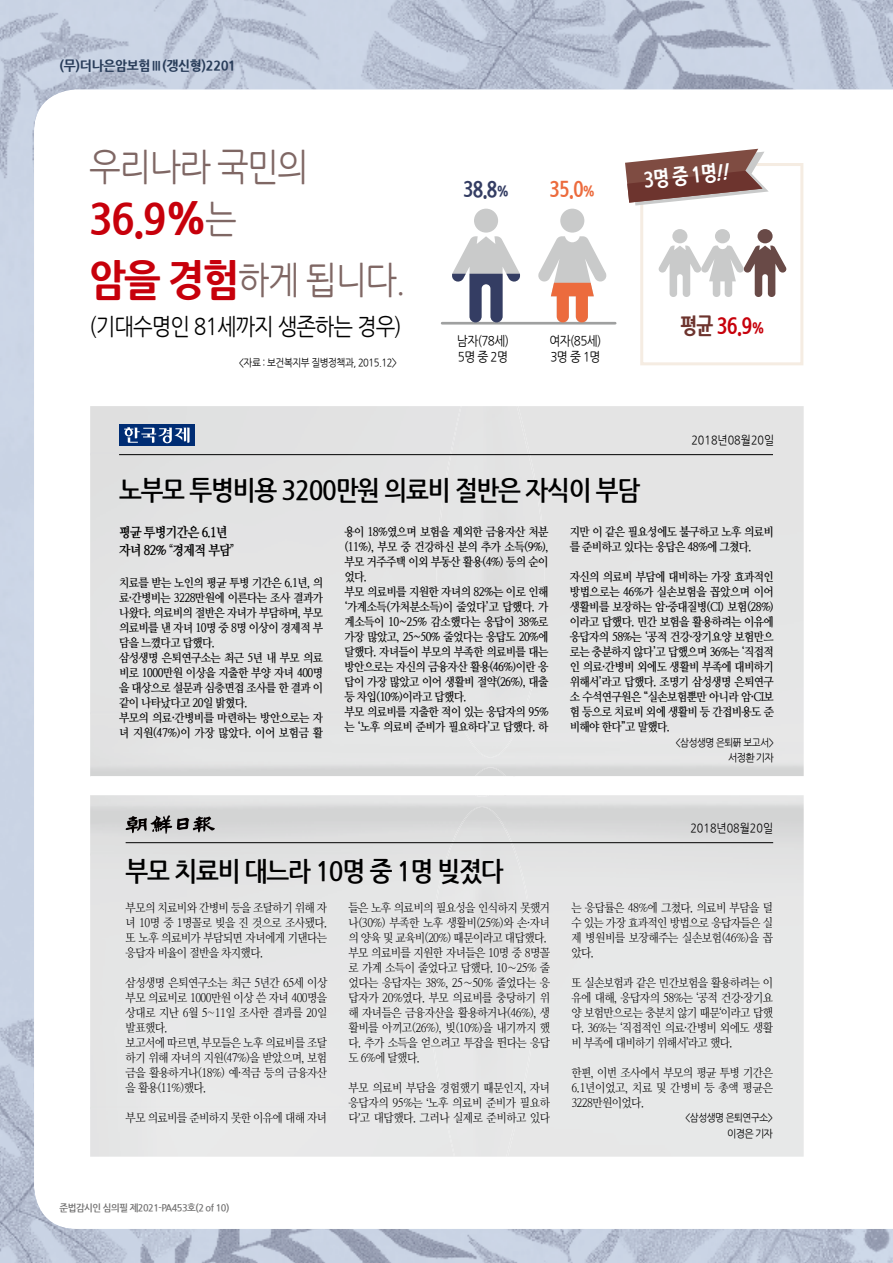
<style>
.page{position:relative;width:893px;height:1263px;background:#fff}
.page>*{position:absolute;margin:0;border:0;box-sizing:border-box;transform-origin:0 0}
.t1{font:800 43.5px "Nanum Gothic";color:#c7000b;scale:.9 1}
.t2{font:37.5px "Nanum Gothic";letter-spacing:-.05em;color:#7f6764;scale:.9 1}
.t3{font:700 27px "Nanum Gothic";letter-spacing:-.05em;color:#000;scale:.9 1}
.t4{font:23.25px "Nanum Gothic";letter-spacing:-.05em;color:#000;scale:.9 1}
.t5{font:800 22.5px "Nanum Gothic";color:#c7000b;scale:.8 1}
.t6{font:800 21.6px "Nanum Gothic";color:#343d63;scale:.8 1}
.t7{font:800 21.6px "Nanum Gothic";color:#ec6b3d;scale:.8 1}
.t8{font:800 21.45px "Nanum Gothic";color:#fff;scale:.8 1}
.t9{font:800 13.5px/18px "Nanum Myeongjo";letter-spacing:-.05em;color:#000;scale:.9 1}
.t10{font:800 13.5px "Nanum Gothic";letter-spacing:-.025em;color:#283c59;scale:.95 1}
.t11{font:12.9px/15.6px "Nanum Gothic";letter-spacing:-.05em;color:#000;scale:.9 1}
.t12{font:700 12px/15px "Nanum Myeongjo";letter-spacing:-.05em;color:#000;scale:.9 1}
.t13{font:12px/15px "Nanum Myeongjo";letter-spacing:-.045em;color:#000;text-align:justify;scale:.9 1}
.t14{font:12px "Nanum Gothic OTF";color:#000;scale:.9 1}
.t15{font:10.5px "Nanum Gothic";letter-spacing:-.05em;color:#000;scale:.9 1}
.t16{font:10.5px "Nanum Gothic OTF";letter-spacing:-.05em;color:#000;scale:.9 1}
.t17{font:10.5px "Nanum Gothic";letter-spacing:-.05em;color:#000;scale:.95 1}
.t18{font:700 9.75px "Nanum Gothic";letter-spacing:-.05em;color:#727171;scale:.95 1}
.s1{font-weight:400;font-size:37.5px;color:#7f6764}
.s2{font-weight:800;font-size:43.5px;color:#c7000b}
.s3{font-size:14.4px}
.s4{font-style:italic}
.s5{color:#6d342e}
.s6{font-size:15px}
.s7{font-family:"Nanum Gothic";font-weight:400}
.s8{font-family:"Nanum Gothic OTF"}
</style>
<div class="page">
<img style="left:0;top:0;width:893px;height:1263px">
<hr style="left:442px;top:322px;width:173px;height:3px;background:#9fa0a0">
<svg style="left:451px;top:209px;width:70px;height:113px"></svg>
<svg style="left:537px;top:209px;width:70px;height:113px"></svg>
<svg style="left:658px;top:229px;width:129px;height:68px"></svg>
<div style="left:640px;top:163px;width:163px;height:202px;border:3px solid #f5ece2"></div>
<svg style="left:625px;top:149px;width:144px;height:56px"></svg>
<div style="left:515px;top:406px;width:289px;height:370px;background:#e4e5e5"></div>
<div style="left:90px;top:406px;width:347px;height:47px;background:#e1e1e2"></div>
<img style="left:90px;top:714px;width:425px;height:62px">
<div style="left:90px;top:453px;width:347px;height:261px;background:#e4e4e4"></div>
<img style="left:475px;top:767px;width:31px;height:9px">
<img style="left:476px;top:767px;width:28px;height:9px">
<div style="left:438px;top:406px;width:105px;height:351px;background:#e4e4e4"></div>
<hr style="left:119px;top:454px;width:654px;height:1px;background:#000">
<div style="left:119px;top:424px;width:76px;height:22px;background:#002d74"></div>
<svg style="left:124px;top:427px;width:66px;height:16px"></svg>
<img style="left:506px;top:795px;width:298px;height:362px">
<img style="left:90px;top:795px;width:416px;height:59px">
<div style="left:90px;top:1109px;width:339px;height:48px;background:#e8e8e9"></div>
<div style="left:90px;top:854px;width:339px;height:255px;background:#e6e6e7"></div>
<img style="left:429px;top:807px;width:106px;height:350px">
<img style="left:430px;top:807px;width:103px;height:350px">
<svg style="left:475px;top:795px;width:14px;height:2px"></svg>
<hr style="left:126px;top:842px;width:647px;height:1px;background:#000">
<svg style="left:125px;top:815px;width:90px;height:20px;background:#8f8e8e"></svg>
<p class="t10" style="left:60px;top:59px;width:187px">(무)더나은암보험Ⅲ(갱신형)2201</p>
<h2 class="t2" style="left:89px;top:149px;width:246px">우리나라 국민의</h2>
<h1 class="t1" style="left:89px;top:196px;width:166px">36.9%<span class="s1">는</span></h1>
<h2 class="t2" style="left:89px;top:262px;width:353px"><span class="s2">암을 경험</span>하게 됩니다.</h2>
<h3 class="t4" style="left:89px;top:315px;width:349px">(기대수명인 81세까지 생존하는 경우)</h3>
<p class="t15" style="left:239px;top:357px;width:177px">&lt;자료 : 보건복지부 질병정책과, 2015.12&gt;</p>
<h3 class="t6" style="left:463px;top:177px;width:59px">38.8<span class="s3">%</span></h3>
<h3 class="t7" style="left:549px;top:177px;width:59px">35.0<span class="s3">%</span></h3>
<h3 class="t8" style="left:643px;top:169px;width:107px;rotate:-6deg">3명 중 1명<span class="s4">!!</span></h3>
<p class="t11" style="left:457px;top:333px;width:59px">남자(78세)<br>5명 중 2명</p>
<p class="t11" style="left:549px;top:333px;width:59px">여자(85세)<br>3명 중 1명</p>
<h3 class="t5" style="left:681px;top:314px;width:106px"><span class="s5">평균</span> 36.9<span class="s6">%</span></h3>
<p class="t14" style="left:691px;top:433px;width:94px">2018년08월20일</p>
<h3 class="t3" style="left:119px;top:477px;width:581px">노부모 투병비용 3200만원 의료비 절반은 자식이 부담</h3>
<p class="t9" style="left:119px;top:523px;width:130px">평균 투병기간은 6.1년 자녀 82% <span class="s7">“</span>경제적 부담<span class="s7">”</span></p>
<p class="t12" style="left:119px;top:575px;width:228px">치료를 받는 노인의 평균 투병 기간은 6.1년, 의 료·간병비는 3228만원에 이른다는 조사 결과가 나왔다. 의료비의 절반은 자녀가 부담하며, 부모 의료비를 낸 자녀 10명 중 8명 이상이 경제적 부 담을 느꼈다고 답했다.<br>삼성생명 은퇴연구소는 최근 5년 내 부모 의료 비로 1000만원 이상을 지출한 부양 자녀 400명 을 대상으로 설문과 심층면접 조사를 한 결과 이 같이 나타났다고 20일 밝혔다.<br>부모의 의료·간병비를 마련하는 방안으로는 자 녀 지원(47%)이 가장 많았다. 이어 보험금 활</p>
<p class="t12" style="left:344px;top:524px;width:228px">용이 18%였으며 보험을 제외한 금융자산 처분 (11%), 부모 중 건강하신 분의 추가 소득(9%), 부모 거주주택 이외 부동산 활용(4%) 등의 순이 었다.<br>부모 의료비를 지원한 자녀의 82%는 이로 인해 ‘가계소득(가처분소득)이 줄었다’고 답했다. 가 계소득이 10~25% 감소했다는 응답이 38%로 가장 많았고, 25~50% 줄었다는 응답도 20%에 달했다. 자녀들이 부모의 부족한 의료비를 대는 방안으로는 자신의 금융자산 활용(46%)이란 응 답이 가장 많았고 이어 생활비 절약(26%), 대출 등 차입(10%)이라고 답했다.<br>부모 의료비를 지출한 적이 있는 응답자의 95% 는 ‘노후 의료비 준비가 필요하다’고 답했다. 하</p>
<p class="t12" style="left:570px;top:524px;width:228px">지만 이 같은 필요성에도 불구하고 노후 의료비 를 준비하고 있다는 응답은 48%에 그쳤다.</p>
<p class="t12" style="left:570px;top:569px;width:228px;text-align:justify">자신의 의료비 부담에 대비하는 가장 효과적인 방법으로는 46%가 실손보험을 꼽았으며 이어 생활비를 보장하는 암·중대질병(CI) 보험(28%) 이라고 답했다. 민간 보험을 활용하려는 이유에 응답자의 58%는 ‘공적 건강·장기요양 보험만으 로는 충분하지 않다’고 답했으며 36%는 ‘직접적 인 의료·간병비 외에도 생활비 부족에 대비하기 위해서’라고 답했다. 조명기 삼성생명 은퇴연구 소 수석연구원은 “실손보험뿐만 아니라 암·CI보 험 등으로 치료비 외에 생활비 등 간접비용도 준 비해야 한다”고 말했다.</p>
<p class="t16" style="left:676px;top:736px;width:111px">&lt;삼성생명 은퇴硏 보고서&gt;</p>
<p class="t17" style="left:728px;top:753px;width:50px">서정환 기자</p>
<p class="t14" style="left:690px;top:820px;width:94px">2018년08월20일</p>
<h3 class="t3" style="left:126px;top:858px;width:422px">부모 치료비 대느라 10명 중 1명 빚졌다</h3>
<p class="t13" style="left:126px;top:900px;width:225px">부모의 치료비와 간병비 등을 조달하기 위해 자 녀 10명 중 1명꼴로 빚을 진 것으로 조사됐다. 또 노후 의료비가 부담되면 자녀에게 기댄다는 응답자 비율이 절반을 차지했다.</p>
<p class="t13" style="left:126px;top:975px;width:226px;text-align:left">삼성생명 은퇴연구소는 최근 5년간 65세 이상 부모 의료비로 1000만원 이상 쓴 자녀 400명을 상대로 지난 6월 5~11일 조사한 결과를 20일 발표했다.<br>보고서에 따르면, 부모들은 노후 의료비를 조달 하기 위해 자녀의 지원(47%)을 받았으며, 보험 금을 활용하거나(18%) 예·적금 등의 금융자산 을 활용(11%)했다.</p>
<p class="t13" style="left:126px;top:1110px;width:225px">부모 의료비를 준비하지 못한 이유에 대해 자녀</p>
<p class="t13" style="left:348px;top:900px;width:226px;text-align:left">들은 노후 의료비의 필요성을 인식하지 못했거 나(30%) 부족한 노후 생활비(25%)와 손·자녀 의 양육 및 교육비(20%) 때문이라고 대답했다. 부모 의료비를 지원한 자녀들은 10명 중 8명꼴 로 가계 소득이 줄었다고 답했다. 10∼25% 줄 었다는 응답자는 38%, 25∼50% 줄었다는 응 답자가 20%였다. 부모 의료비를 충당하기 위 해 자녀들은 금융자산을 활용하거나(46%), 생 활비를 아끼고(26%), 빚(10%)을 내기까지 했 다. 추가 소득을 얻으려고 투잡을 뛴다는 응답 도 6%에 달했다.</p>
<p class="t13" style="left:348px;top:1080px;width:225px">부모 의료비 부담을 경험했기 때문인지, 자녀 응답자의 95%는 <span class="s8">‘</span>노후 의료비 준비가 필요하 다<span class="s8">’</span>고 대답했다. 그러나 실제로 준비하고 있다</p>
<p class="t13" style="left:571px;top:900px;width:226px">는 응답률은 48%에 그쳤다. 의료비 부담을 덜 수 있는 가장 효과적인 방법으로 응답자들은 실 제 병원비를 보장해주는 실손보험(46%)을 꼽 았다.</p>
<p class="t13" style="left:571px;top:975px;width:226px">또 실손보험과 같은 민간보험을 활용하려는 이 유에 대해, 응답자의 58%는 <span class="s8">‘</span>공적 건강·장기요 양 보험만으로는 충분치 않기 때문<span class="s8">‘</span>이라고 답했 다. 36%는 <span class="s8">‘</span>직접적인 의료·간병비 외에도 생활 비 부족에 대비하기 위해서<span class="s8">’</span>라고 했다.</p>
<p class="t13" style="left:571px;top:1065px;width:225px">한편, 이번 조사에서 부모의 평균 투병 기간은 6.1년이었고, 치료 및 간병비 등 총액 평균은 3228만원이었다.</p>
<p class="t16" style="left:685px;top:1112px;width:99px">&lt;삼성생명 은퇴연구소&gt;</p>
<p class="t17" style="left:727px;top:1128px;width:50px">이경은 기자</p>
<p class="t18" style="left:60px;top:1203px;width:180px">준법감시인 심의필 제2021-PA453호(2 of 10)</p>
</div>
